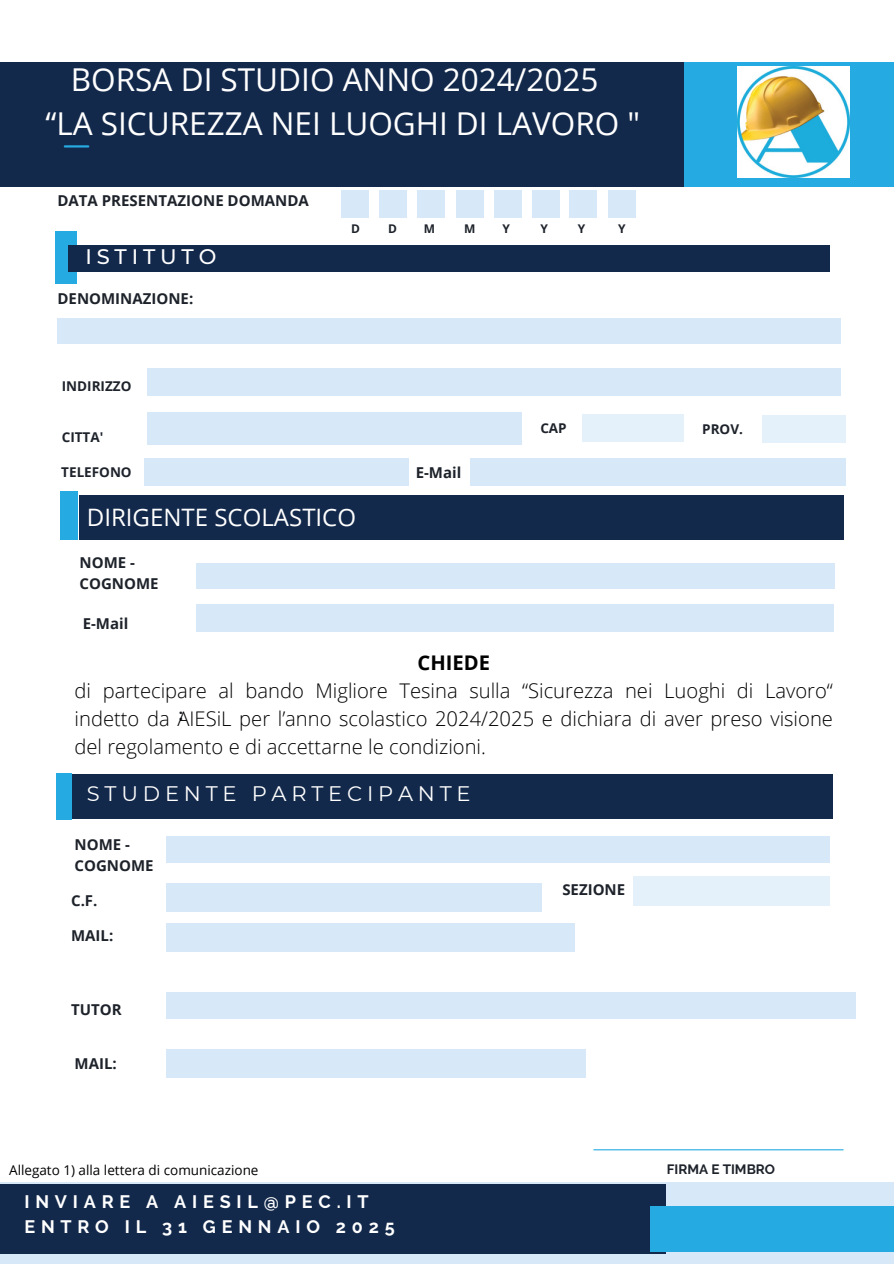
<style>
.page{position:relative;width:894px;height:1264px;background:#fff}
.page>*{position:absolute;margin:0;border:0;box-sizing:border-box;transform-origin:0 0}
.t1{font:31.5px/43.8px "Open Sans";color:#fff;text-align:center}
.t2{font:24px "Open Sans";color:#fff}
.t3{font:21px "Montserrat";letter-spacing:.23em;color:#fff}
.t4{font:500 21px "Montserrat";letter-spacing:.23em;color:#fff}
.t5{font:300 20.25px/28.2px "Open Sans";color:#000}
.t6{font:700 18px/24.8px "Raleway";letter-spacing:.32em;color:#fff}
.t7{font:700 15px/20.2px "Open Sans";color:#1e232b}
.t8{font:13.5px "Open Sans";color:#000}
.t9{font:700 13.5px "Open Sans";color:#1e232b}
.t10{font:700 13.5px "Raleway";color:#1e232b}
.t11{font:700 12px "Open Sans";color:#1e232b}
.s1{font-weight:700}
</style>
<div class="page">
<div style="left:0;top:62px;width:706px;height:125px;background:#13294b"></div>
<hr style="left:65px;top:145px;width:23px;height:2px;background:#25aae1">
<div style="left:0;top:1182px;width:893px;height:81px;background:#d7e9f8"></div>
<div style="left:0;top:1184px;width:665px;height:69px;background:#13294b"></div>
<div style="left:649px;top:1206px;width:244px;height:45px;background:#25aae1"></div>
<div style="left:57px;top:318px;width:783px;height:26px;background:#d7e9f8"></div>
<div style="left:341px;top:190px;width:28px;height:27px;background:#d7e9f8"></div>
<div style="left:378px;top:190px;width:28px;height:27px;background:#d7e9f8"></div>
<div style="left:416px;top:190px;width:28px;height:27px;background:#d7e9f8"></div>
<div style="left:455px;top:190px;width:28px;height:27px;background:#d7e9f8"></div>
<div style="left:494px;top:190px;width:27px;height:27px;background:#d7e9f8"></div>
<div style="left:532px;top:190px;width:27px;height:27px;background:#d7e9f8"></div>
<div style="left:569px;top:190px;width:28px;height:27px;background:#d7e9f8"></div>
<div style="left:607px;top:190px;width:28px;height:27px;background:#d7e9f8"></div>
<div style="left:147px;top:368px;width:693px;height:27px;background:#d7e9f8"></div>
<div style="left:147px;top:412px;width:374px;height:32px;background:#d7e9f8"></div>
<div style="left:196px;top:563px;width:638px;height:26px;background:#d7e9f8"></div>
<div style="left:144px;top:458px;width:264px;height:28px;background:#d7e9f8"></div>
<div style="left:470px;top:458px;width:375px;height:28px;background:#d7e9f8"></div>
<div style="left:196px;top:604px;width:637px;height:27px;background:#d7e9f8"></div>
<div style="left:762px;top:416px;width:83px;height:27px;background:#e4f0fa"></div>
<hr style="left:593px;top:1149px;width:249px;height:1px;background:#25aae1">
<div style="left:55px;top:231px;width:22px;height:53px;background:#25aae1"></div>
<div style="left:68px;top:245px;width:761px;height:26px;background:#13294b"></div>
<div style="left:79px;top:495px;width:764px;height:44px;background:#13294b"></div>
<div style="left:683px;top:62px;width:210px;height:125px;background:#25aae1"></div>
<img style="left:737px;top:66px;width:111px;height:111px">
<div style="left:60px;top:491px;width:18px;height:49px;background:#25aae1"></div>
<div style="left:71px;top:774px;width:761px;height:44px;background:#13294b"></div>
<div style="left:56px;top:773px;width:15px;height:46px;background:#25aae1"></div>
<div style="left:166px;top:836px;width:663px;height:26px;background:#d7e9f8"></div>
<div style="left:166px;top:882px;width:376px;height:29px;background:#d7e9f8"></div>
<div style="left:633px;top:876px;width:196px;height:30px;background:#e4f0fa"></div>
<div style="left:166px;top:992px;width:689px;height:26px;background:#d7e9f8"></div>
<div style="left:166px;top:1049px;width:419px;height:29px;background:#d7e9f8"></div>
<div style="left:581px;top:414px;width:102px;height:27px;background:#e4f0fa"></div>
<div style="left:166px;top:923px;width:408px;height:28px;background:#d7e9f8"></div>
<p class="t1" style="left:45px;top:57px;width:596px">BORSA DI STUDIO ANNO 2024/2025<br>“LA SICUREZZA NEI LUOGHI DI LAVORO "</p>
<p class="t7" style="left:57px;top:190px;width:253px">DATA PRESENTAZIONE DOMANDA</p>
<p class="t4" style="left:85px;top:244px;width:132px">ISTITUTO</p>
<p class="t7" style="left:57px;top:288px;width:137px">DENOMINAZIONE:</p>
<h1 class="t9" style="left:62px;top:376px;width:71px">INDIRIZZO</h1>
<p class="t9" style="left:62px;top:427px;width:43px">CITTA'</p>
<p class="t9" style="left:61px;top:463px;width:72px">TELEFONO</p>
<p class="t11" style="left:351px;top:220px;width:10px">D</p>
<p class="t11" style="left:388px;top:220px;width:10px">D</p>
<p class="t11" style="left:423px;top:220px;width:13px">M</p>
<p class="t11" style="left:464px;top:220px;width:13px">M</p>
<p class="t11" style="left:502px;top:220px;width:9px">Y</p>
<h3 class="t11" style="left:540px;top:220px;width:9px">Y</h3>
<p class="t11" style="left:577px;top:220px;width:9px">Y</p>
<p class="t11" style="left:618px;top:220px;width:9px">Y</p>
<p class="t7" style="left:415px;top:462px;width:47px">E-Mail</p>
<p class="t9" style="left:540px;top:418px;width:28px">CAP</p>
<p class="t2" style="left:87px;top:500px;width:271px">DIRIGENTE SCOLASTICO</p>
<p class="t7" style="left:80px;top:552px;width:81px">NOME -<br>COGNOME</p>
<p class="t7" style="left:83px;top:612px;width:47px">E-Mail</p>
<h2 class="t9" style="left:702px;top:419px;width:42px">PROV.</h2>
<p class="t5" style="left:74px;top:647px;width:759px;text-indent:343px"><span class="s1">CHIEDE<br></span>di partecipare al bando Migliore Tesina sulla “Sicurezza nei Luoghi di Lavoro“ indetto da AIESiL per l’anno scolastico 2024/2025 e dichiara di aver preso visione del regolamento e di accettarne le condizioni.</p>
<p class="t3" style="left:87px;top:780px;width:385px">STUDENTE PARTECIPANTE</p>
<h5 class="t7" style="left:74px;top:834px;width:81px">NOME -<br>COGNOME</h5>
<p class="t7" style="left:71px;top:889px;width:28px">C.F.</p>
<p class="t7" style="left:179px;top:704px;width:6px">:</p>
<p class="t7" style="left:562px;top:878px;width:64px">SEZIONE</p>
<p class="t7" style="left:71px;top:925px;width:44px">MAIL:</p>
<h4 class="t7" style="left:71px;top:999px;width:52px">TUTOR</h4>
<p class="t7" style="left:74px;top:1053px;width:44px">MAIL:</p>
<p class="t8" style="left:9px;top:1160px;width:251px">Allegato 1) alla lettera di comunicazione</p>
<p class="t6" style="left:24px;top:1188px;width:371px">INVIARE A AIESIL@PEC.IT<br>ENTRO IL 31 GENNAIO 2025</p>
<p class="t10" style="left:666px;top:1161px;width:110px">FIRMA E TIMBRO</p>
</div>
